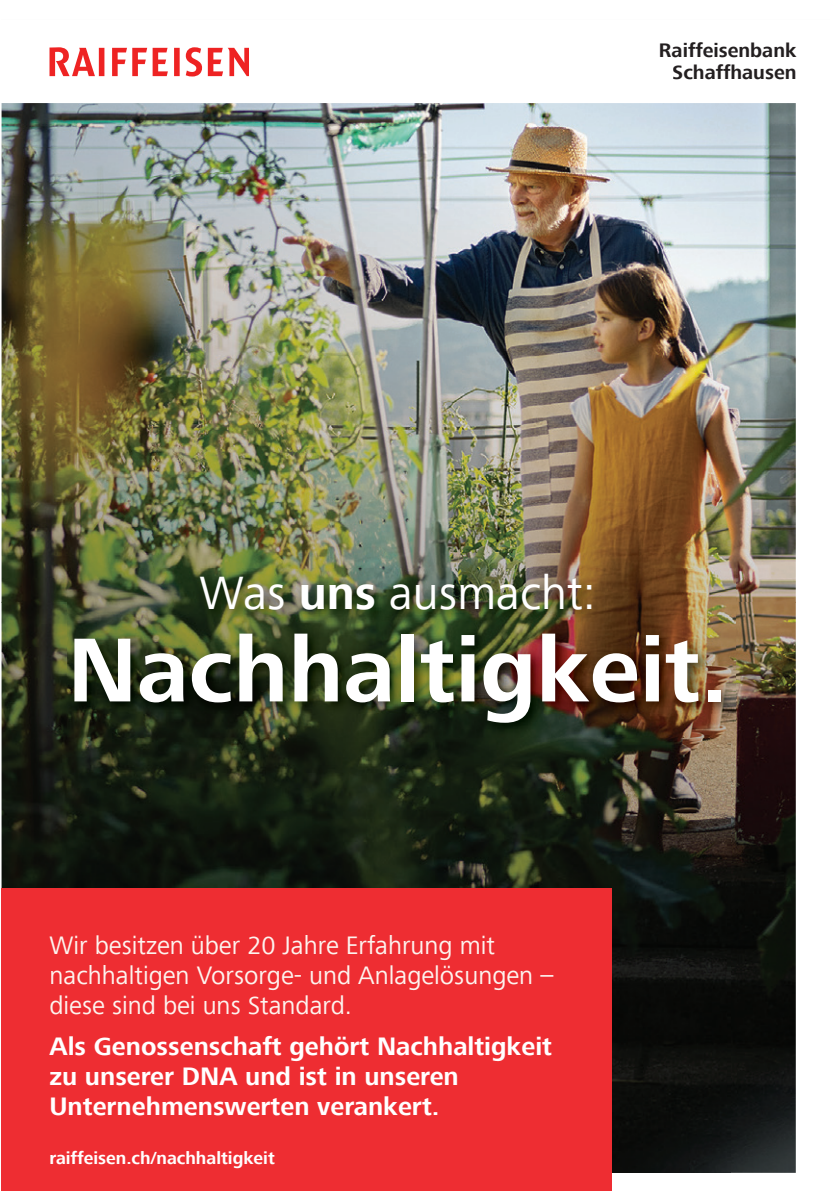
<style>
.page{position:relative;width:840px;height:1191px;background:#fff}
.page>*{position:absolute;margin:0;border:0;box-sizing:border-box;transform-origin:0 0}
.t1{font:700 94px "Frutiger Next Com";color:#fff}
.t2{font:48px "Frutiger Next Com";color:#fff}
.t3{font:26px/30px "Frutiger Next Com";color:#fdf4ef}
.t4{font:700 26px/30px "Frutiger Next Com";color:#fff}
.t5{font:700 20.2px/22px "Frutiger Next Com";color:#231f20;text-align:right}
.t6{font:700 18px "Frutiger Next Com";color:#fff}
.s1{font-weight:700}
</style>
<div class="page">
<img style="left:2px;top:76px;width:794px;height:1115px">
<div style="left:50px;top:935px;width:445px;height:25px;background:#ee2d32"></div>
<div style="left:51px;top:965px;width:502px;height:25px;background:#ee2d32"></div>
<div style="left:51px;top:995px;width:298px;height:19px;background:#ee2d32"></div>
<svg style="left:49px;top:47px;width:200px;height:29px"></svg>
<div style="left:673px;top:64px;width:121px;height:15px;background:#fff"></div>
<img style="left:67px;top:569px;width:667px;height:168px">
<p class="t5" style="left:658px;top:39px;width:139px">Raiffeisenbank<br>Schaffhausen</p>
<h2 class="t2" style="left:199px;top:566px;width:397px">Was <span class="s1">uns</span> ausmacht:</h2>
<h1 class="t1" style="left:67px;top:616px;width:661px">Nachhaltigkeit.</h1>
<p class="t3" style="left:49px;top:930px;width:505px">Wir besitzen über 20 Jahre Erfahrung mit nachhaltigen Vorsorge- und Anlagelösungen – diese sind bei uns Standard.</p>
<p class="t4" style="left:49px;top:1031px;width:503px">Als Genossenschaft gehört Nachhaltigkeit zu unserer DNA und ist in unseren<br>Unternehmenswerten verankert.</p>
<p class="t6" style="left:49px;top:1147px;width:227px">raiffeisen.ch/nachhaltigkeit</p>
</div>
